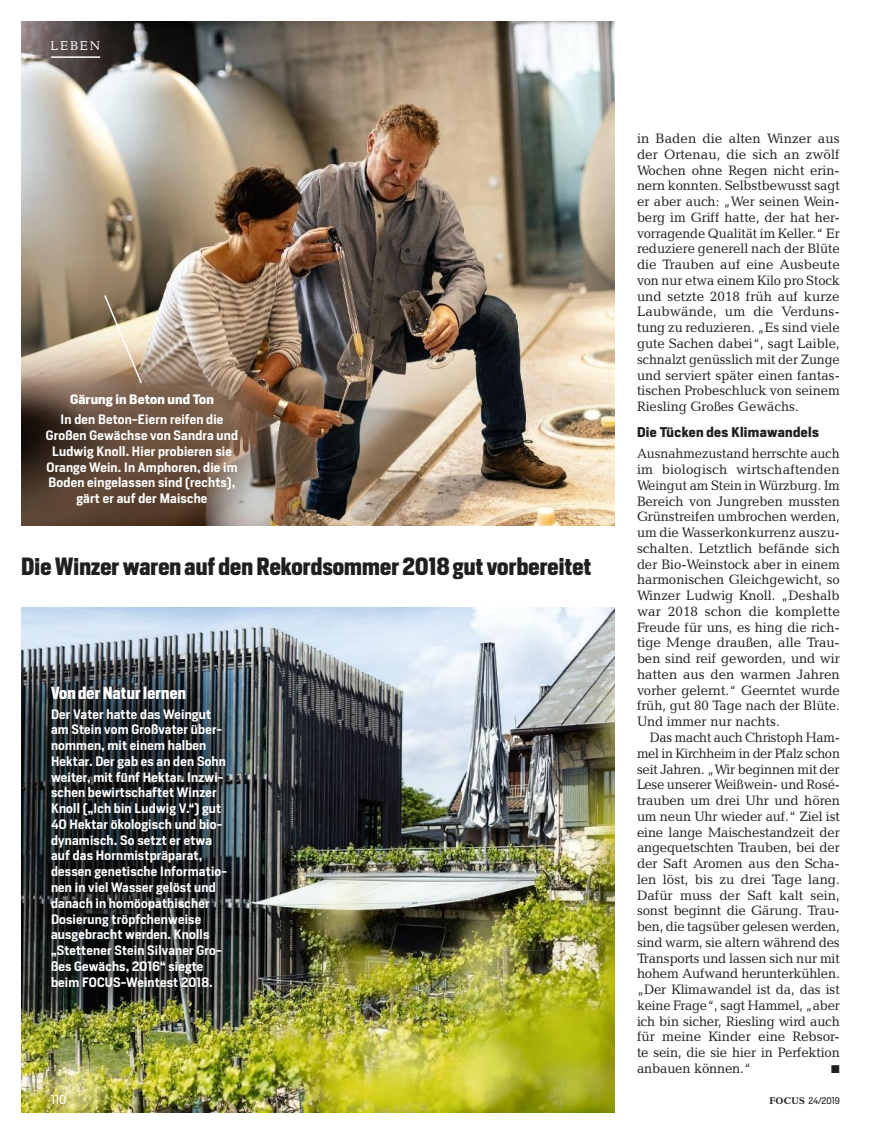
<style>
.page{position:relative;width:893px;height:1136px;background:#fff}
.page>*{position:absolute;margin:0;border:0;box-sizing:border-box;transform-origin:0 0}
.t1{font:700 23.25px "Heron Sans Cond";letter-spacing:.005em;color:#211e1e}
.t2{font:700 16.5px "Heron Sans Cond";letter-spacing:.01em;color:#fff}
.t3{font:13.8px/15.8px "Candida Focus Roman";letter-spacing:-.01em;color:#211e1e;text-align:justify}
.t4{font:13.8px "Candida Focus Roman";letter-spacing:-.01em;color:#211e1e;scale:.96 1}
.t5{font:13.8px "Candida Focus Roman";letter-spacing:.015em;color:#211e1e}
.t6{font:13.8px "Candida Focus Roman";letter-spacing:.01em;color:#211e1e}
.t7{font:700 13.2px "Heron Sans";letter-spacing:.025em;color:#211e1e}
.t8{font:12.9px "Candida Focus Roman";letter-spacing:.135em;color:#fff}
.t9{font:600 12.75px/15.8px "Heron Sans";letter-spacing:.015em;color:#fff;text-align:center}
.t10{font:12px "Heron Sans";color:#fff}
.t11{font:11.25px "Zapf Dingbats";color:#211e1e}
.t12{font:9px "Heron Sans";color:#211e1e}
.s1{font-weight:700}
.s2{font-family:"Candida Focus";font-weight:700;font-size:9.75px}
</style>
<div class="page">
<img style="left:21px;top:21px;width:593px;height:504px">
<img style="left:21px;top:607px;width:593px;height:504px">
<hr style="left:51px;top:56px;width:49px;height:2px;background:#fff">
<svg style="left:103px;top:293px;width:40px;height:92px;background:#baa88e"></svg>
<p class="t8" style="left:51px;top:39px;width:51px">LEBEN</p>
<p class="t9" style="left:61px;top:389px;width:164px;line-height:20px"><span class="s1">Gärung in Beton und Ton<br></span>In den Beton-Eiern reifen die</p>
<p class="t9" style="left:46px;top:427px;width:194px">Großen Gewächse von Sandra und<br>Ludwig Knoll. Hier probieren sie<br>Orange Wein. In Amphoren, die im<br>Boden eingelassen sind (rechts), gärt er auf der Maische</p>
<p class="t1" style="left:21px;top:550px;width:572px">Die Winzer waren auf den Rekordsommer 2018 gut vorbereitet</p>
<p class="t2" style="left:51px;top:681px;width:137px">Von der Natur lernen</p>
<p class="t9" style="left:51px;top:706px;width:177px;text-align:left">Der Vater hatte das Weingut am Stein vom Großvater über&shy;nommen, mit einem halben<br>Hektar. Der gab es an den Sohn weiter, mit fünf Hektar. Inzwi&shy;schen bewirtschaftet Winzer<br>Knoll („Ich bin Ludwig V.“) gut<br>40 Hektar ökologisch und bio&shy;dynamisch. So setzt er etwa auf das Hornmistpräparat, dessen genetische Informatio&shy;nen in viel Wasser gelöst und danach in homöopathischer<br>Dosierung tröpfchenweise ausgebracht werden. Knolls „Stettener Stein Silvaner Gro&shy;ßes Gewächs, 2016“ siegte beim FOCUS-Weintest 2018.</p>
<p class="t3" style="left:637px;top:130px;width:204px">in Baden die alten Winzer aus der Ortenau, die sich an zwölf Wochen ohne Regen nicht erin&shy;nern konnten. Selbstbewusst sagt er aber auch: „Wer seinen Wein&shy;berg im Griff hatte, der hat her&shy;vorragende Qualität im Keller.“ Er reduziere generell nach der Blüte die Trauben auf eine Ausbeute von nur etwa einem Kilo pro Stock und setzte 2018 früh auf kurze Laubwände, um die Verduns&shy;tung zu reduzieren. „Es sind viele gute Sachen dabei“, sagt Laible, schnalzt genüsslich mit der Zunge und serviert später einen fantas&shy;tischen Probeschluck von seinem Riesling Großes Gewächs.</p>
<p class="t7" style="left:637px;top:423px;width:183px">Die Tücken des Klimawandels</p>
<p class="t4" style="left:637px;top:445px;width:213px">Ausnahmezustand herrschte auch</p>
<p class="t5" style="left:637px;top:461px;width:204px">im biologisch wirtschaftenden</p>
<p class="t4" style="left:637px;top:477px;width:213px">Weingut am Stein in Würzburg. Im</p>
<p class="t3" style="left:637px;top:493px;width:204px">Bereich von Jungreben mussten</p>
<p class="t3" style="left:637px;top:508px;width:204px">Grünstreifen umbrochen werden,</p>
<p class="t3" style="left:637px;top:524px;width:204px">um die Wasserkonkurrenz auszu-</p>
<p class="t3" style="left:637px;top:540px;width:204px">schalten. Letztlich befände sich</p>
<p class="t3" style="left:637px;top:556px;width:204px">der Bio-Weinstock aber in einem</p>
<p class="t3" style="left:637px;top:571px;width:204px">harmonischen Gleichgewicht, so</p>
<p class="t3" style="left:637px;top:587px;width:204px">Winzer Ludwig Knoll. „Deshalb</p>
<p class="t6" style="left:637px;top:603px;width:204px">war 2018 schon die komplette</p>
<p class="t3" style="left:637px;top:619px;width:204px">Freude für uns, es hing die rich-</p>
<p class="t3" style="left:637px;top:634px;width:204px">tige Menge draußen, alle Trau-</p>
<p class="t3" style="left:637px;top:650px;width:204px">ben sind reif geworden, und wir</p>
<p class="t3" style="left:637px;top:666px;width:204px">hatten aus den warmen Jahren</p>
<p class="t3" style="left:637px;top:682px;width:204px">vorher gelernt.“ Geerntet wurde</p>
<p class="t3" style="left:637px;top:697px;width:204px">früh, gut 80 Tage nach der Blüte.</p>
<p class="t3" style="left:637px;top:713px;width:144px">Und immer nur nachts.</p>
<p class="t4" style="left:650px;top:729px;width:199px">Das macht auch Christoph Ham-</p>
<p class="t4" style="left:637px;top:745px;width:213px">mel in Kirchheim in der Pfalz schon</p>
<p class="t3" style="left:637px;top:760px;width:204px">seit Jahren. „Wir beginnen mit der</p>
<p class="t3" style="left:637px;top:776px;width:204px">Lese unserer Weißwein- und Rosé-</p>
<p class="t3" style="left:637px;top:792px;width:204px">trauben um drei Uhr und hören</p>
<p class="t3" style="left:637px;top:808px;width:204px">um neun Uhr wieder auf.“ Ziel ist</p>
<p class="t3" style="left:637px;top:823px;width:204px">eine lange Maischestandzeit der</p>
<p class="t3" style="left:637px;top:839px;width:204px">angequetschten Trauben, bei der</p>
<p class="t3" style="left:637px;top:855px;width:204px">der Saft Aromen aus den Scha-</p>
<p class="t3" style="left:637px;top:871px;width:204px">len löst, bis zu drei Tage lang.</p>
<p class="t3" style="left:637px;top:886px;width:204px">Dafür muss der Saft kalt sein,</p>
<p class="t3" style="left:637px;top:902px;width:204px">sonst beginnt die Gärung. Trau-</p>
<p class="t3" style="left:637px;top:918px;width:204px">ben, die tagsüber gelesen werden,</p>
<p class="t3" style="left:637px;top:934px;width:204px">sind warm, sie altern während des</p>
<p class="t3" style="left:637px;top:949px;width:204px">Transports und lassen sich nur mit</p>
<p class="t3" style="left:637px;top:965px;width:204px">hohem Aufwand herunterkühlen.</p>
<p class="t3" style="left:637px;top:981px;width:204px">„Der Klimawandel ist da, das ist</p>
<p class="t3" style="left:637px;top:997px;width:204px">keine Frage“, sagt Hammel, „aber</p>
<p class="t3" style="left:637px;top:1012px;width:204px">ich bin sicher, Riesling wird auch</p>
<p class="t3" style="left:637px;top:1028px;width:204px">für meine Kinder eine Rebsor-</p>
<p class="t3" style="left:637px;top:1044px;width:204px">te sein, die sie hier in Perfektion</p>
<p class="t3" style="left:637px;top:1060px;width:116px">anbauen können.“</p>
<p class="t11" style="left:831px;top:1063px;width:10px">■</p>
<p class="t10" style="left:51px;top:1092px;width:17px">110</p>
<p class="t12" style="left:770px;top:1095px;width:72px"><span class="s2">FOCUS</span> 24/2019</p>
</div>
